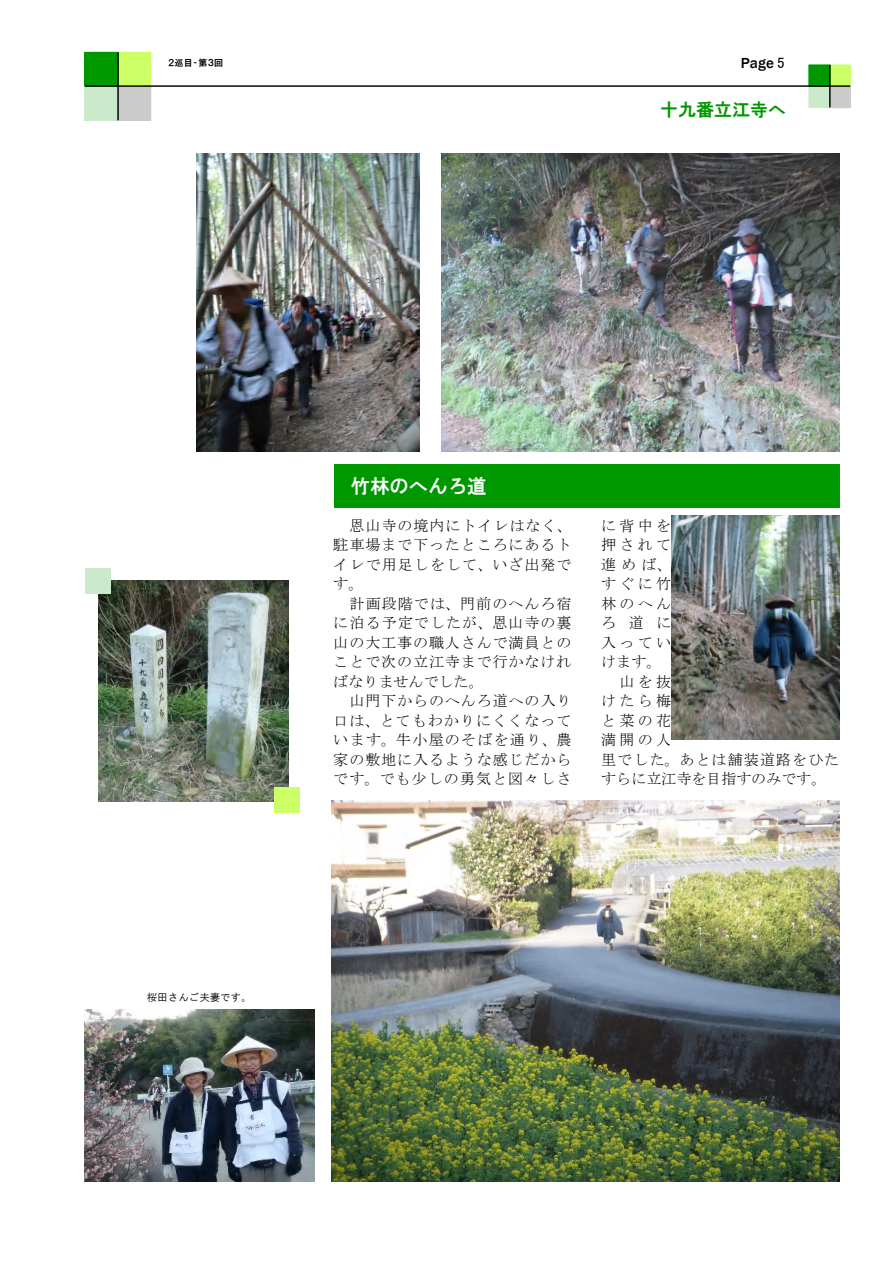
<style>
.page{position:relative;width:893px;height:1263px;background:#fff}
.page>*{position:absolute;margin:0;border:0;box-sizing:border-box;transform-origin:0 0}
.t1{font:19.5px "HG Gothic E";letter-spacing:-.005em;color:#fff}
.t2{font:18px "HG Gothic E";color:#009800}
.t3{font:15px/19.5px "MS Mincho";letter-spacing:.08em;color:#000;text-align:justify}
.t4{font:15px "MS Mincho";letter-spacing:.01em;color:#000}
.t5{font:500 15px "Franklin Gothic";color:#000}
.t6{font:10.5px "HG Gothic M";letter-spacing:-.005em;color:#000}
.t7{font:9px "HGP Gothic E";letter-spacing:.035em;color:#000}
.s1{font-family:"MS P Gothic";font-weight:400}
</style>
<div class="page">
<div style="left:118px;top:52px;width:33px;height:34px;background:#cbff65"></div>
<div style="left:85px;top:86px;width:33px;height:34px;background:#cbeacb"></div>
<div style="left:118px;top:86px;width:33px;height:34px;background:#cbcbcb"></div>
<div style="left:85px;top:52px;width:33px;height:34px;background:#009800"></div>
<div style="left:830px;top:65px;width:20px;height:21px;background:#cbff65"></div>
<div style="left:809px;top:87px;width:21px;height:20px;background:#cbeacb"></div>
<div style="left:809px;top:86px;width:21px;height:22px;border:1px solid #cbeacb"></div>
<div style="left:830px;top:87px;width:20px;height:21px;background:#cbcbcb"></div>
<div style="left:809px;top:65px;width:21px;height:21px;background:#009800"></div>
<hr style="left:829px;top:65px;width:2px;height:42px;background:#000">
<hr style="left:117px;top:52px;width:2px;height:68px;background:#000">
<hr style="left:85px;top:85px;width:765px;height:2px;background:#000">
<div style="left:334px;top:465px;width:505px;height:43px;background:#009800"></div>
<img style="left:671px;top:516px;width:169px;height:224px">
<img style="left:441px;top:153px;width:399px;height:299px">
<img style="left:85px;top:1009px;width:230px;height:173px">
<img style="left:98px;top:581px;width:190px;height:221px">
<img style="left:332px;top:800px;width:508px;height:382px">
<img style="left:196px;top:153px;width:224px;height:299px">
<div style="left:85px;top:568px;width:25px;height:26px;background:#cbeacb"></div>
<div style="left:275px;top:787px;width:25px;height:25px;background:#cbff65"></div>
<p class="t7" style="left:168px;top:58px;width:56px">２巡目‐第３回</p>
<p class="t5" style="left:741px;top:54px;width:45px">Page <span class="s1">5</span></p>
<p class="t2" style="left:660px;top:100px;width:127px">十九番立江寺へ</p>
<p class="t6" style="left:147px;top:992px;width:107px">桜田さんご夫妻です。</p>
<h1 class="t1" style="left:351px;top:476px;width:138px">竹林のへんろ道</h1>
<p class="t3" style="left:333px;top:516px;width:240px;text-indent:16px">恩山寺の境内にトイレはなく、駐車場まで下ったところにあるトイレで用足しをして、いざ出発です。</p>
<p class="t3" style="left:333px;top:594px;width:240px;text-indent:16px">計画段階では、門前のへんろ宿に泊る予定でしたが、恩山寺の裏山の大工事の職人さんで満員とのことで次の立江寺まで行かなければなりませんでした。</p>
<p class="t3" style="left:333px;top:691px;width:240px;text-indent:16px">山門下からのへんろ道への入り口は、とてもわかりにくくなっています。牛小屋のそばを通り、農家の敷地に入るような感じだからです。でも少しの勇気と図々しさ</p>
<p class="t3" style="left:601px;top:516px;width:71px">に背中を</p>
<p class="t3" style="left:601px;top:535px;width:71px">押されて</p>
<p class="t3" style="left:601px;top:554px;width:72px">進めば、</p>
<p class="t3" style="left:601px;top:574px;width:71px">すぐに竹</p>
<p class="t3" style="left:601px;top:594px;width:71px">林のへん</p>
<p class="t3" style="left:601px;top:613px;width:72px">ろ道に</p>
<p class="t3" style="left:601px;top:633px;width:71px">入ってい</p>
<p class="t3" style="left:601px;top:652px;width:62px">けます。</p>
<p class="t3" style="left:620px;top:671px;width:53px">山を抜</p>
<p class="t3" style="left:601px;top:691px;width:71px">けたら梅</p>
<p class="t3" style="left:601px;top:711px;width:71px">と菜の花</p>
<p class="t3" style="left:601px;top:730px;width:71px">満開の人</p>
<p class="t3" style="left:601px;top:750px;width:240px">里でした。あとは舗装道路をひた</p>
<p class="t4" style="left:601px;top:771px;width:227px">すらに立江寺を目指すのみです。</p>
</div>
